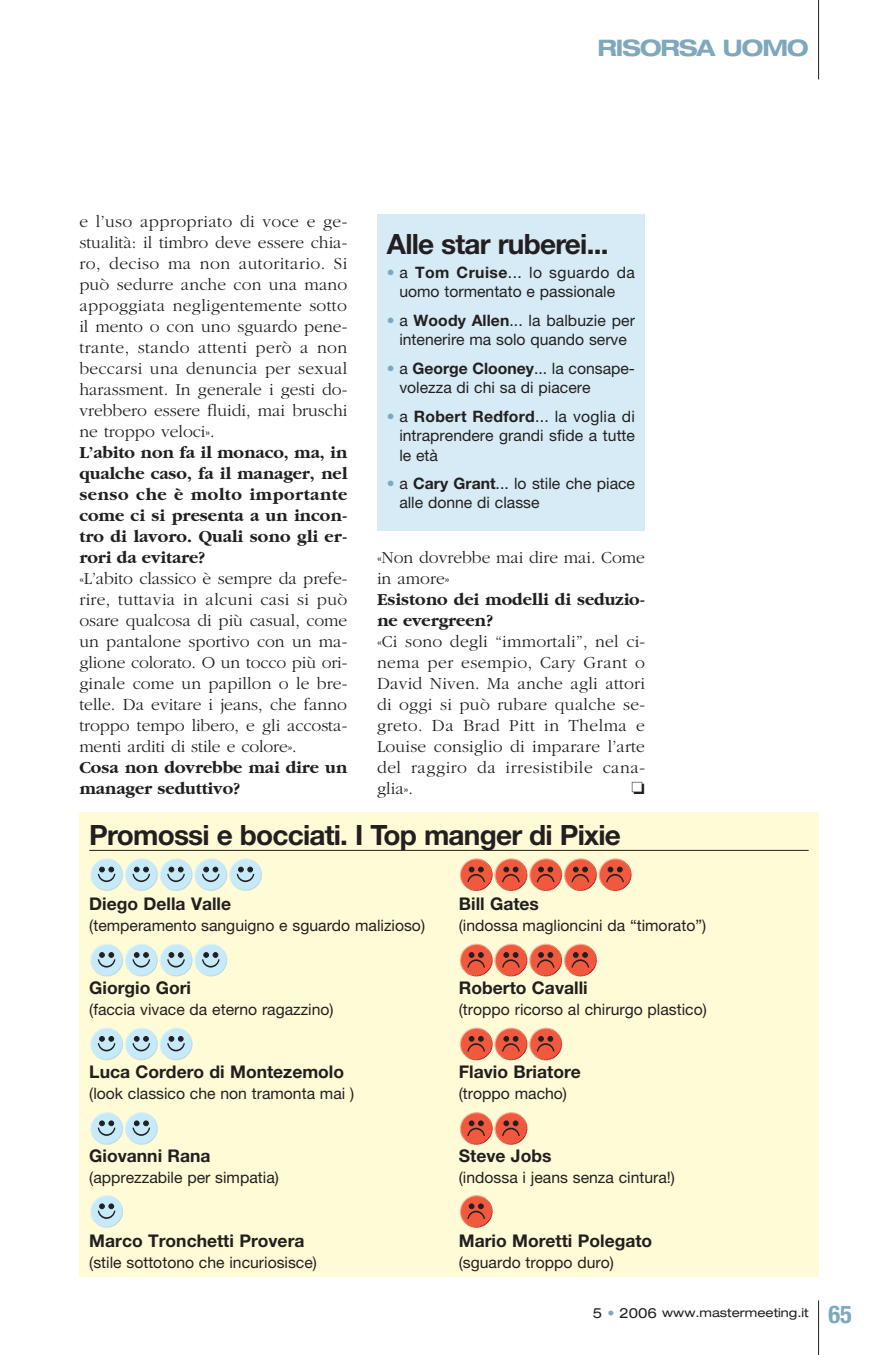
<style>
.page{position:relative;width:893px;height:1355px;background:#fff}
.page>*{position:absolute;margin:0;border:0;box-sizing:border-box;transform-origin:0 0}
.t1{font:700 28px "Helvetica Neue";letter-spacing:-.03em;color:#231f20}
.t2{font:700 expanded 22.75px "Helvetica Neue";letter-spacing:-.04em;color:#7fa8bc}
.t3{font:300 17.5px/21px "Garamond";color:#231f20;text-align:justify}
.t4{font:700 17.5px/21px "Garamond";color:#231f20}
.t5{font:700 17.5px "Helvetica Neue";color:#231f20}
.t6{font:15.75px/19.2px "Helvetica Neue";color:#231f20;text-align:center}
.t7{font:expanded 12.25px "Helvetica Neue";color:#231f20}
.s1{color:#7fa8bc}
.s2{font-weight:700}
.s3{font-size:14px}
.s4{font-size:14px;color:#7fa8bc}
.s5{font-weight:700;font-stretch:condensed;font-size:24.5px;color:#7fa8bc}
</style>
<div class="page">
<div style="left:79px;top:812px;width:740px;height:464px;background:#fffbd6"></div>
<hr style="left:818px;top:0;width:1px;height:79px;background:#231f20">
<hr style="left:818px;top:1300px;width:1px;height:54px;background:#231f20">
<div style="left:377px;top:214px;width:268px;height:317px;background:#d6ebf5"></div>
<hr style="left:89px;top:849px;width:720px;height:1px;background:#231f20">
<svg style="left:90px;top:858px;width:172px;height:32px"></svg>
<svg style="left:90px;top:944px;width:137px;height:32px"></svg>
<svg style="left:90px;top:1027px;width:103px;height:33px"></svg>
<svg style="left:90px;top:1112px;width:68px;height:32px"></svg>
<svg style="left:90px;top:1195px;width:33px;height:32px"></svg>
<svg style="left:460px;top:858px;width:172px;height:32px"></svg>
<svg style="left:460px;top:943px;width:137px;height:33px"></svg>
<svg style="left:460px;top:1027px;width:102px;height:33px"></svg>
<svg style="left:460px;top:1112px;width:67px;height:32px"></svg>
<svg style="left:460px;top:1195px;width:33px;height:32px"></svg>
<h2 class="t2" style="left:597px;top:40px;width:213px">RISORSA UOMO</h2>
<p class="t3" style="left:79px;top:210px;width:270px">e l’uso appropriato di voce e ge&shy;stualità: il timbro deve essere chia&shy;ro, deciso ma non autoritario. Si può sedurre anche con una mano appoggiata negligentemente sotto il mento o con uno sguardo pene&shy;trante, stando attenti però a non beccarsi una denuncia per sexual harassment. In generale i gesti do&shy;vrebbero essere fluidi, mai bruschi ne troppo veloci».</p>
<p class="t4" style="left:79px;top:441px;width:269px;text-align:justify">L’abito non fa il monaco, ma, in qualche caso, fa il manager, nel senso che è molto importante come ci si presenta a un incon&shy;tro di lavoro. Quali sono gli er&shy;rori da evitare?</p>
<p class="t3" style="left:79px;top:567px;width:270px">«L’abito classico è sempre da prefe&shy;rire, tuttavia in alcuni casi si può osare qualcosa di più casual, come un pantalone sportivo con un ma&shy;glione colorato. O un tocco più ori&shy;ginale come un papillon o le bre&shy;telle. Da evitare i jeans, che fanno troppo tempo libero, e gli accosta&shy;menti arditi di stile e colore».</p>
<p class="t4" style="left:79px;top:756px;width:269px">Cosa non dovrebbe mai dire un manager seduttivo?</p>
<h1 class="t1" style="left:387px;top:234px;width:223px">Alle star ruberei...</h1>
<p class="t6" style="left:387px;top:264px;width:250px"><span class="s1">•</span> a <span class="s2">Tom Cruise</span>... lo sguardo da uomo tormentato e passionale</p>
<p class="t6" style="left:387px;top:312px;width:250px"><span class="s1">•</span> a <span class="s2">Woody Allen</span>... la balbuzie per intenerire ma solo quando serve</p>
<p class="t6" style="left:399px;top:360px;width:237px;text-align:left;text-indent:-12px"><span class="s1">•</span> a <span class="s2">George Clooney</span>... la consape&shy;volezza di chi sa di piacere</p>
<p class="t6" style="left:399px;top:408px;width:237px;text-align:justify;text-indent:-12px"><span class="s1">•</span> a <span class="s2">Robert Redford</span>... la voglia di intraprendere grandi sfide a tutte le età</p>
<p class="t6" style="left:399px;top:475px;width:237px;text-align:left;text-indent:-12px"><span class="s1">•</span> a <span class="s2">Cary Grant</span>... lo stile che piace alle donne di classe</p>
<p class="t3" style="left:377px;top:546px;width:269px">«Non dovrebbe mai dire mai. Come in amore»</p>
<p class="t4" style="left:377px;top:588px;width:269px">Esistono dei modelli di seduzio&shy;ne evergreen?</p>
<p class="t3" style="left:377px;top:630px;width:270px">«Ci sono degli “immortali”, nel ci&shy;nema per esempio, Cary Grant o David Niven. Ma anche agli attori di oggi si può rubare qualche se&shy;greto. Da Brad Pitt in Thelma e Louise consiglio di imparare l’arte del raggiro da irresistibile cana&shy;glia».</p>
<h1 class="t1" style="left:89px;top:824px;width:533px">Promossi e bocciati. I Top manger di Pixie</h1>
<p class="t5" style="left:89px;top:897px;width:143px">Diego Della Valle</p>
<p class="t6" style="left:89px;top:917px;width:337px">(temperamento sanguigno e sguardo malizioso)</p>
<p class="t5" style="left:459px;top:897px;width:82px">Bill Gates</p>
<p class="t6" style="left:459px;top:917px;width:249px">(indossa maglioncini da “timorato”)</p>
<p class="t5" style="left:89px;top:981px;width:103px">Giorgio Gori</p>
<p class="t6" style="left:89px;top:1001px;width:246px">(faccia vivace da eterno ragazzino)</p>
<p class="t5" style="left:459px;top:981px;width:130px">Roberto Cavalli</p>
<p class="t6" style="left:459px;top:1001px;width:249px">(troppo ricorso al chirurgo plastico)</p>
<p class="t5" style="left:89px;top:1065px;width:256px">Luca Cordero di Montezemolo</p>
<p class="t6" style="left:89px;top:1085px;width:266px">(look classico che non tramonta mai )</p>
<p class="t5" style="left:459px;top:1065px;width:123px">Flavio Briatore</p>
<p class="t6" style="left:459px;top:1085px;width:110px">(troppo macho)</p>
<p class="t5" style="left:89px;top:1149px;width:123px">Giovanni Rana</p>
<p class="t6" style="left:89px;top:1169px;width:191px">(apprezzabile per simpatia)</p>
<p class="t5" style="left:459px;top:1149px;width:94px">Steve Jobs</p>
<p class="t6" style="left:459px;top:1169px;width:218px">(indossa i jeans senza cintura!)</p>
<p class="t5" style="left:89px;top:1233px;width:217px">Marco Tronchetti Provera</p>
<p class="t6" style="left:89px;top:1253px;width:229px">(stile sottotono che incuriosisce)</p>
<p class="t5" style="left:459px;top:1233px;width:195px">Mario Moretti Polegato</p>
<p class="t6" style="left:459px;top:1253px;width:156px">(sguardo troppo duro)</p>
<p class="t7" style="left:593px;top:1307px;width:261px"><span class="s3">5</span> <span class="s4">•</span> <span class="s3">2006</span> www.mastermeeting.it <span class="s5">65</span></p>
</div>
